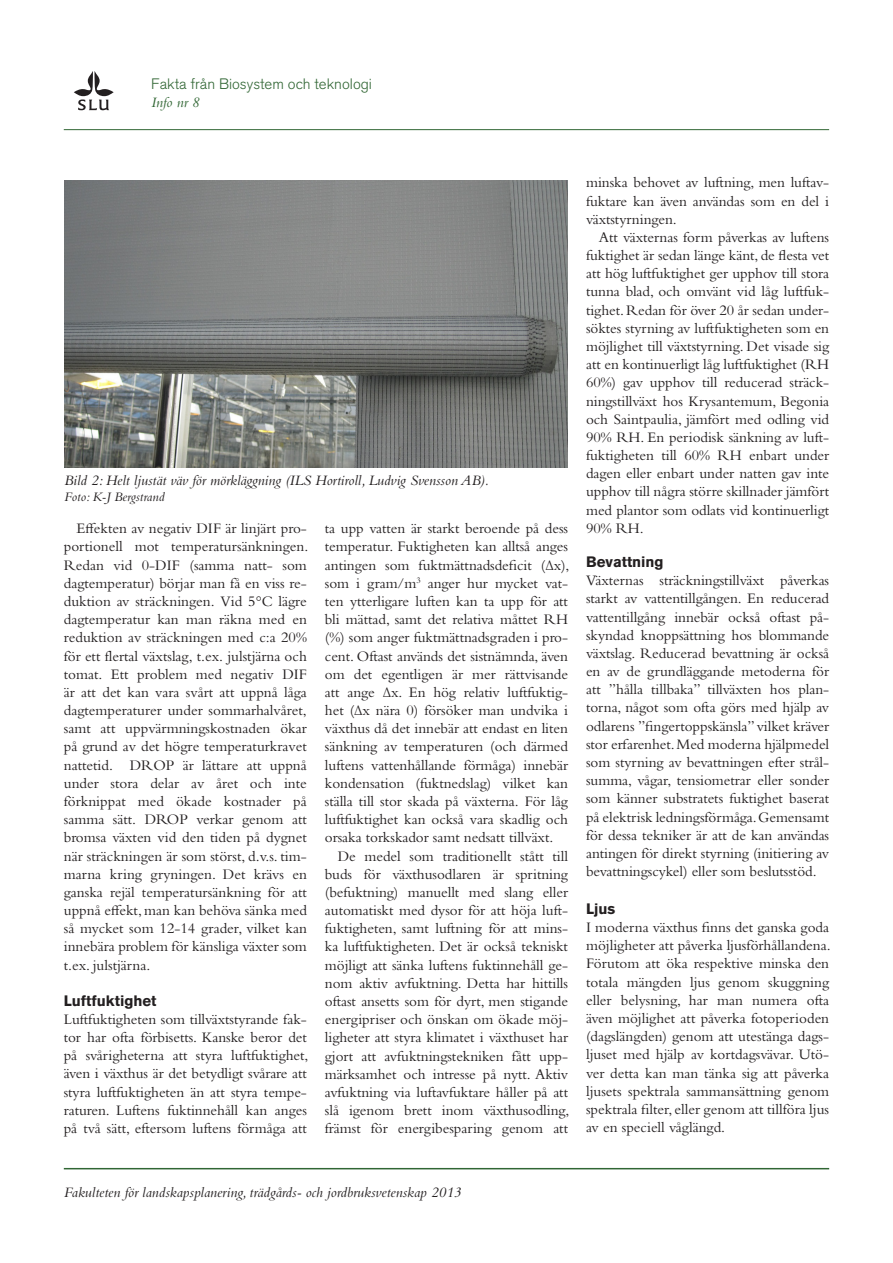
<style>
.page{position:relative;width:893px;height:1263px;background:#fff}
.page>*{position:absolute;margin:0;border:0;box-sizing:border-box;transform-origin:0 0}
.Brödtext{font:15.15px/18.1px "Bembo Std";letter-spacing:-.005em;color:#231f20;text-align:justify}
.Brödtext_utan_indrag{font:15.15px/18.1px "Bembo Std";letter-spacing:-.005em;color:#231f20;text-align:justify}
.Fot{font:italic 15px "Bembo";color:#231f20}
.Bildtext{font:italic 15px "Bembo Std";color:#231f20}
.t1{font:300 15px "Akzidenz Grotesk BQ";color:#316634}
.Underrubrik{font:700 15px "Akzidenz Grotesk BE";color:#231f20}
.t2{font:italic 15px "Bembo";color:#316634}
.Brödtext_utan_indrag-2{font:700 15px "Akzidenz Grotesk BE";color:#231f20}
.Bildtext-2{font:italic 13.5px "Bembo Std";color:#231f20}
</style>
<div class="page">
<svg style="left:74px;top:71px;width:40px;height:39px"></svg>
<hr style="left:64px;top:1168px;width:765px;height:1px;background:#316634">
<hr style="left:64px;top:129px;width:765px;height:1px;background:#316634">
<img style="left:64px;top:180px;width:504px;height:288px">
<p class="t1" style="left:151px;top:76px;width:222px">Fakta från Biosystem och teknologi</p>
<p class="t2" style="left:151px;top:94px;width:50px">Info nr 8</p>
<p class="Bildtext" style="left:64px;top:471px;width:426px">Bild 2: Helt ljustät väv för mörkläggning (ILS Hortiroll, Ludvig Svensson AB).</p>
<p class="Bildtext-2" style="left:64px;top:489px;width:102px">Foto: K-J Bergstrand</p>
<p class="Brödtext" style="left:64px;top:519px;width:246px;text-indent:13px">Effekten av negativ DIF är linjärt pro&shy;portionell mot temperatursänkningen.<br>Redan vid 0-DIF (samma natt- som dagtemperatur) börjar man få en viss re&shy;duktion av sträckningen. Vid 5°C lägre dagtemperatur kan man räkna med en reduktion av sträckningen med c:a 20% för ett flertal växtslag, t.ex. julstjärna och tomat. Ett problem med negativ DIF är att det kan vara svårt att uppnå låga dagtemperaturer under sommarhalvåret, samt att uppvärmningskostnaden ökar på grund av det högre temperaturkravet nattetid. DROP är lättare att uppnå under stora delar av året och inte förknippat med ökade kostnader på samma sätt. DROP verkar genom att bromsa växten vid den tiden på dygnet när sträckningen är som störst, d.v.s. tim&shy;marna kring gryningen. Det krävs en ganska rejäl temperatursänkning för att uppnå effekt, man kan behöva sänka med så mycket som 12-14 grader, vilket kan innebära problem för känsliga växter som t.ex. julstjärna.</p>
<p class="Underrubrik" style="left:64px;top:992px;width:94px">Luftfuktighet</p>
<p class="Brödtext_utan_indrag" style="left:64px;top:1010px;width:246px">Luftfuktigheten som tillväxtstyrande fak&shy;tor har ofta förbisetts. Kanske beror det på svårigheterna att styra luftfuktighet, även i växthus är det betydligt svårare att styra luftfuktigheten än att styra tempe&shy;raturen. Luftens fuktinnehåll kan anges på två sätt, eftersom luftens förmåga att</p>
<p class="Brödtext_utan_indrag" style="left:325px;top:519px;width:246px">ta upp vatten är starkt beroende på dess temperatur. Fuktigheten kan alltså anges antingen som fuktmättnadsdeficit (Δx), som i gram/m<sup>3</sup> anger hur mycket vat&shy;ten ytterligare luften kan ta upp för att bli mättad, samt det relativa måttet RH (%) som anger fuktmättnadsgraden i pro&shy;cent. Oftast används det sistnämnda, även om det egentligen är mer rättvisande att ange Δx. En hög relativ luftfuktig&shy;het (Δx nära 0) försöker man undvika i växthus då det innebär att endast en liten sänkning av temperaturen (och därmed luftens vattenhållande förmåga) innebär kondensation (fuktnedslag) vilket kan ställa till stor skada på växterna. För låg luftfuktighet kan också vara skadlig och orsaka torkskador samt nedsatt tillväxt.</p>
<p class="Brödtext" style="left:325px;top:846px;width:246px;text-indent:13px">De medel som traditionellt stått till buds för växthusodlaren är spritning (befuktning) manuellt med slang eller automatiskt med dysor för att höja luft&shy;fuktigheten, samt luftning för att mins&shy;ka luftfuktigheten. Det är också tekniskt möjligt att sänka luftens fuktinnehåll ge&shy;nom aktiv avfuktning. Detta har hittills oftast ansetts som för dyrt, men stigande energipriser och önskan om ökade möj&shy;ligheter att styra klimatet i växthuset har gjort att avfuktningstekniken fått upp&shy;märksamhet och intresse på nytt. Aktiv avfuktning via luftavfuktare håller på att slå igenom brett inom växthusodling, främst för energibesparing genom att</p>
<p class="Brödtext" style="left:586px;top:173px;width:245px">minska behovet av luftning, men luftav&shy;fuktare kan även användas som en del i växtstyrningen.</p>
<p class="Brödtext" style="left:586px;top:228px;width:245px;text-indent:13px">Att växternas form påverkas av luftens fuktighet är sedan länge känt, de flesta vet att hög luftfuktighet ger upphov till stora tunna blad, och omvänt vid låg luftfuk&shy;tighet. Redan för över 20 år sedan under&shy;söktes styrning av luftfuktigheten som en möjlighet till växtstyrning. Det visade sig att en kontinuerligt låg luftfuktighet (RH 60%) gav upphov till reducerad sträck&shy;ningstillväxt hos Krysantemum, Begonia och Saintpaulia, jämfört med odling vid 90% RH. En periodisk sänkning av luft&shy;fuktigheten till 60% RH enbart under dagen eller enbart under natten gav inte upphov till några större skillnader jämfört med plantor som odlats vid kontinuerligt 90% RH.</p>
<p class="Underrubrik" style="left:586px;top:553px;width:79px">Bevattning</p>
<p class="Brödtext_utan_indrag" style="left:586px;top:571px;width:245px">Växternas sträckningstillväxt påverkas starkt av vattentillgången. En reducerad vattentillgång innebär också oftast på&shy;skyndad knoppsättning hos blommande växtslag. Reducerad bevattning är också en av de grundläggande metoderna för att ”hålla tillbaka” tillväxten hos plan&shy;torna, något som ofta görs med hjälp av odlarens ”fingertoppskänsla” vilket kräver stor erfarenhet. Med moderna hjälpmedel som styrning av bevattningen efter strål&shy;summa, vågar, tensiometrar eller sonder som känner substratets fuktighet baserat på elektrisk ledningsförmåga. Gemensamt för dessa tekniker är att de kan användas antingen för direkt styrning (initiering av bevattningscykel) eller som beslutsstöd.</p>
<p class="Brödtext_utan_indrag-2" style="left:586px;top:900px;width:31px">Ljus</p>
<p class="Brödtext_utan_indrag" style="left:586px;top:918px;width:246px">I moderna växthus finns det ganska goda möjligheter att påverka ljusförhållandena.<br>Förutom att öka respektive minska den totala mängden ljus genom skuggning eller belysning, har man numera ofta även möjlighet att påverka fotoperioden (dagslängden) genom att utestänga dags&shy;ljuset med hjälp av kortdagsvävar. Utö&shy;ver detta kan man tänka sig att påverka ljusets spektrala sammansättning genom spektrala filter, eller genom att tillföra ljus av en speciell våglängd.</p>
<p class="Fot" style="left:64px;top:1184px;width:399px">Fakulteten för landskapsplanering, trädgårds- och jordbruksvetenskap 2013</p>
</div>
